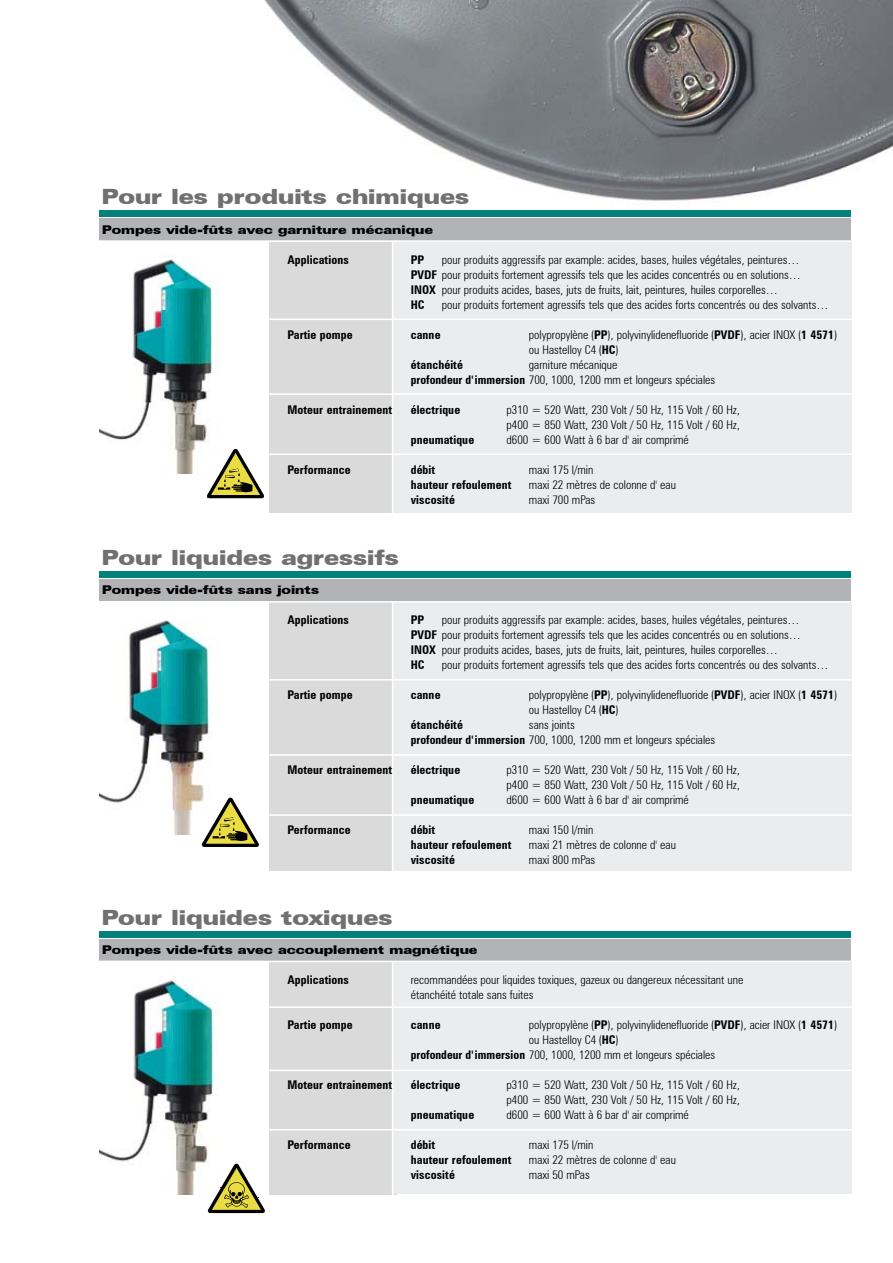
<style>
.page{position:relative;width:893px;height:1263px;background:#fff}
.page>*{position:absolute;margin:0;border:0;box-sizing:border-box;transform-origin:0 0}
.t1{font:900 expanded 21px "Zurich BT";color:#707072}
.t2{font:300 condensed 12px/15px "Zurich BT";color:#000}
.t3{font:700 condensed 12px "Zurich BT";letter-spacing:.01em;color:#000}
.t4{font:900 expanded 12px "Zurich BT";color:#000}
.s1{font-weight:700}
</style>
<div class="page">
<img style="left:206px;top:0;width:687px;height:219px">
<div style="left:99px;top:571px;width:751px;height:7px;background:#00827b"></div>
<div style="left:99px;top:931px;width:751px;height:6px;background:#00827b"></div>
<img style="left:100px;top:977px;width:114px;height:217px">
<img style="left:100px;top:620px;width:111px;height:214px">
<div style="left:99px;top:211px;width:751px;height:6px;background:#00827b"></div>
<img style="left:100px;top:255px;width:119px;height:219px">
<svg style="left:206px;top:448px;width:58px;height:50px"></svg>
<svg style="left:201px;top:797px;width:58px;height:50px"></svg>
<svg style="left:207px;top:1163px;width:58px;height:50px"></svg>
<div style="left:269px;top:602px;width:127px;height:268px;background:#dadadb"></div>
<div style="left:392px;top:602px;width:459px;height:268px;background:#ebeced"></div>
<hr style="left:257px;top:754px;width:602px;height:2px;background:#fff">
<hr style="left:255px;top:814px;width:604px;height:2px;background:#fff">
<hr style="left:258px;top:679px;width:604px;height:1px;background:#fff">
<hr style="left:392px;top:601px;width:1px;height:273px;background:#fff">
<div style="left:269px;top:962px;width:127px;height:232px;background:#dadadb"></div>
<div style="left:392px;top:962px;width:459px;height:232px;background:#ebeced"></div>
<hr style="left:259px;top:1070px;width:601px;height:1px;background:#fff">
<hr style="left:259px;top:1129px;width:601px;height:1px;background:#fff">
<hr style="left:259px;top:1006px;width:607px;height:2px;background:#fff">
<hr style="left:392px;top:961px;width:1px;height:247px;background:#fff">
<div style="left:392px;top:242px;width:459px;height:271px;background:#ebeced"></div>
<div style="left:269px;top:242px;width:123px;height:271px;background:#dadadb"></div>
<div style="left:99px;top:939px;width:752px;height:22px;background:#b2b3b4"></div>
<div style="left:99px;top:579px;width:752px;height:23px;background:#b2b3b4"></div>
<div style="left:99px;top:219px;width:752px;height:22px;background:#b2b3b4"></div>
<hr style="left:253px;top:393px;width:604px;height:2px;background:#fff">
<hr style="left:250px;top:453px;width:608px;height:2px;background:#fff">
<hr style="left:257px;top:319px;width:599px;height:1px;background:#fff">
<hr style="left:392px;top:241px;width:1px;height:274px;background:#fff">
<hr style="left:99px;top:240px;width:752px;height:2px;background:#fff">
<hr style="left:99px;top:601px;width:752px;height:1px;background:#fff">
<h1 class="t1" style="left:102px;top:184px;width:369px">Pour les produits chimiques</h1>
<p class="t4" style="left:102px;top:222px;width:332px">Pompes vide-fûts avec garniture mécanique</p>
<p class="t2" style="left:411px;top:252px;width:392px;text-indent:31px">pour produits aggressifs par example: acides, bases, huiles végétales, peintures… <span class="s1">PVDF</span> pour produits fortement agressifs tels que les acides concentrés ou en solutions… <span class="s1">INOX</span> pour produits acides, bases, juts de fruits, lait, peintures, huiles corporelles…<br><span class="s1">HC</span></p>
<p class="t3" style="left:287px;top:252px;width:63px">Applications</p>
<p class="t3" style="left:411px;top:252px;width:15px">PP</p>
<p class="t2" style="left:442px;top:297px;width:388px">pour produits fortement agressifs tels que des acides forts concentrés ou des solvants…</p>
<p class="t3" style="left:287px;top:327px;width:67px">Partie pompe</p>
<p class="t3" style="left:411px;top:327px;width:31px">canne</p>
<p class="t2" style="left:529px;top:327px;width:310px">polypropylène (<span class="s1">PP</span>), polyvinylidenefluoride (<span class="s1">PVDF</span>), acier INOX (<span class="s1">1 4571</span>) ou Hastelloy C4 (<span class="s1">HC</span>)</p>
<p class="t3" style="left:411px;top:357px;width:54px">étanchéité</p>
<p class="t2" style="left:411px;top:357px;width:306px;text-indent:118px">garniture mécanique<br><span class="s1">profondeur d' immersion</span> 700, 1000, 1200 mm et longeurs spéciales</p>
<p class="t3" style="left:287px;top:402px;width:106px">Moteur entrainement</p>
<p class="t3" style="left:411px;top:402px;width:51px">électrique</p>
<p class="t2" style="left:507px;top:402px;width:235px">p310 = 520 Watt, 230 Volt / 50 Hz, 115 Volt / 60 Hz, p400 = 850 Watt, 230 Volt / 50 Hz, 115 Volt / 60 Hz,</p>
<p class="t3" style="left:411px;top:432px;width:65px">pneumatique</p>
<p class="t2" style="left:507px;top:432px;width:184px">d600 = 600 Watt à 6 bar d' air comprimé</p>
<p class="t3" style="left:287px;top:462px;width:65px">Performance</p>
<p class="t3" style="left:411px;top:462px;width:26px">débit</p>
<p class="t2" style="left:529px;top:462px;width:66px">maxi 175 l/min</p>
<p class="t3" style="left:411px;top:477px;width:102px">hauteur refoulement</p>
<p class="t2" style="left:529px;top:477px;width:149px">maxi 22 mètres de colonne d' eau</p>
<p class="t3" style="left:411px;top:492px;width:46px">viscosité</p>
<p class="t2" style="left:529px;top:492px;width:68px">maxi 700 mPas</p>
<h1 class="t1" style="left:102px;top:545px;width:299px">Pour liquides agressifs</h1>
<p class="t4" style="left:102px;top:583px;width:218px">Pompes vide-fûts sans joints</p>
<p class="t2" style="left:411px;top:612px;width:392px;text-indent:31px">pour produits aggressifs par example: acides, bases, huiles végétales, peintures… <span class="s1">PVDF</span> pour produits fortement agressifs tels que les acides concentrés ou en solutions… <span class="s1">INOX</span> pour produits acides, bases, juts de fruits, lait, peintures, huiles corporelles…<br><span class="s1">HC</span></p>
<p class="t3" style="left:287px;top:612px;width:63px">Applications</p>
<p class="t3" style="left:411px;top:612px;width:15px">PP</p>
<p class="t2" style="left:442px;top:657px;width:388px">pour produits fortement agressifs tels que des acides forts concentrés ou des solvants…</p>
<p class="t3" style="left:287px;top:687px;width:67px">Partie pompe</p>
<p class="t3" style="left:411px;top:687px;width:31px">canne</p>
<p class="t2" style="left:529px;top:687px;width:310px">polypropylène (<span class="s1">PP</span>), polyvinylidenefluoride (<span class="s1">PVDF</span>), acier INOX (<span class="s1">1 4571</span>) ou Hastelloy C4 (<span class="s1">HC</span>)</p>
<p class="t3" style="left:411px;top:717px;width:54px">étanchéité</p>
<p class="t2" style="left:411px;top:717px;width:306px;text-indent:118px">sans joints<br><span class="s1">profondeur d' immersion</span> 700, 1000, 1200 mm et longeurs spéciales</p>
<p class="t3" style="left:287px;top:762px;width:106px">Moteur entrainement</p>
<p class="t3" style="left:411px;top:762px;width:51px">électrique</p>
<p class="t2" style="left:507px;top:762px;width:235px">p310 = 520 Watt, 230 Volt / 50 Hz, 115 Volt / 60 Hz, p400 = 850 Watt, 230 Volt / 50 Hz, 115 Volt / 60 Hz,</p>
<p class="t3" style="left:411px;top:792px;width:65px">pneumatique</p>
<p class="t2" style="left:507px;top:792px;width:184px">d600 = 600 Watt à 6 bar d' air comprimé</p>
<p class="t3" style="left:287px;top:822px;width:65px">Performance</p>
<p class="t3" style="left:411px;top:822px;width:26px">débit</p>
<p class="t2" style="left:529px;top:822px;width:66px">maxi 150 l/min</p>
<p class="t3" style="left:411px;top:837px;width:102px">hauteur refoulement</p>
<p class="t2" style="left:529px;top:837px;width:149px">maxi 21 mètres de colonne d' eau</p>
<p class="t3" style="left:411px;top:852px;width:46px">viscosité</p>
<p class="t2" style="left:529px;top:852px;width:68px">maxi 800 mPas</p>
<h1 class="t1" style="left:102px;top:905px;width:292px">Pour liquides toxiques</h1>
<p class="t4" style="left:102px;top:942px;width:377px">Pompes vide-fûts avec accouplement magnétique</p>
<p class="t3" style="left:287px;top:972px;width:63px">Applications</p>
<p class="t2" style="left:411px;top:972px;width:334px">recommandées pour liquides toxiques, gazeux ou dangereux nécessitant une étanchéité totale sans fuites</p>
<p class="t3" style="left:287px;top:1017px;width:67px">Partie pompe</p>
<p class="t3" style="left:411px;top:1017px;width:31px">canne</p>
<p class="t2" style="left:529px;top:1017px;width:310px">polypropylène (<span class="s1">PP</span>), polyvinylidenefluoride (<span class="s1">PVDF</span>), acier INOX (<span class="s1">1 4571</span>)</p>
<p class="t2" style="left:529px;top:1032px;width:91px">ou Hastelloy C4 (<span class="s1">HC</span>)</p>
<p class="t2" style="left:411px;top:1047px;width:306px"><span class="s1">profondeur d' immersion</span> 700, 1000, 1200 mm et longeurs spéciales</p>
<p class="t3" style="left:287px;top:1077px;width:106px">Moteur entrainement</p>
<p class="t3" style="left:411px;top:1077px;width:51px">électrique</p>
<p class="t2" style="left:507px;top:1077px;width:235px">p310 = 520 Watt, 230 Volt / 50 Hz, 115 Volt / 60 Hz, p400 = 850 Watt, 230 Volt / 50 Hz, 115 Volt / 60 Hz,</p>
<p class="t3" style="left:411px;top:1107px;width:65px">pneumatique</p>
<p class="t2" style="left:507px;top:1107px;width:184px">d600 = 600 Watt à 6 bar d' air comprimé</p>
<p class="t3" style="left:287px;top:1137px;width:65px">Performance</p>
<p class="t3" style="left:411px;top:1137px;width:26px">débit</p>
<p class="t2" style="left:529px;top:1137px;width:66px">maxi 175 l/min</p>
<p class="t3" style="left:411px;top:1152px;width:102px">hauteur refoulement</p>
<p class="t2" style="left:529px;top:1152px;width:149px">maxi 22 mètres de colonne d' eau</p>
<p class="t3" style="left:411px;top:1167px;width:46px">viscosité</p>
<p class="t2" style="left:529px;top:1167px;width:62px">maxi 50 mPas</p>
</div>
